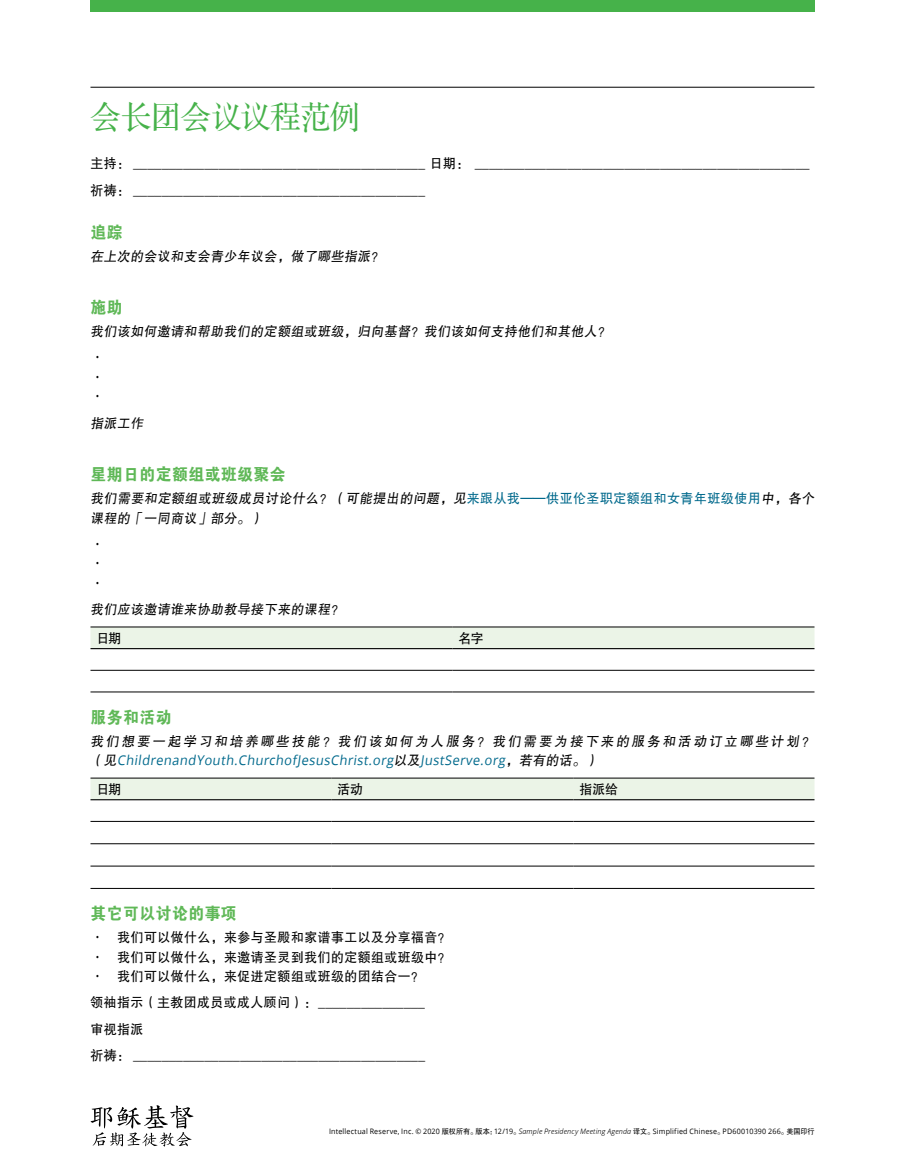
<style>
.page{position:relative;width:905px;height:1175px;background:#fff}
.page>*{position:absolute;margin:0;border:0;box-sizing:border-box;transform-origin:0 0}
.para_h1{font:31.5px "FZS3 K GBK1 0";letter-spacing:-.005em;color:#46b24a;scale:.95 1}
.para_h2{font:16.5px "FZDHTK GBK1 0";letter-spacing:.04em;color:#5fb857;scale:.95 1}
.para_h2Next{font:16.5px "FZDHTK GBK1 0";color:#5fb857;scale:.95 1}
.para_input{font:13.5px "FZHTK GBK1 0";letter-spacing:.04em;color:#000;scale:.95 1}
.para_p2{font:13.5px/19.5px "FZHTK GBK1 0";letter-spacing:.04em;color:#000}
.para_p2-2{font:13.5px "FZHTK GBK1 0";letter-spacing:.04em;color:#000;scale:.95 1}
.para_p2-3{font:13.5px/19.5px "FZHTK GBK1 0";letter-spacing:.04em;color:#000;scale:.96 1}
.para_bullets{font:13.5px "FZHTK GBK1 0";letter-spacing:.04em;color:#000;scale:.95 1}
.para_bulletsLast{font:13.5px "FZHTK GBK1 0";letter-spacing:.04em;color:#000;scale:.95 1}
.para_th{font:13.5px "FZHTK GBK1 0";letter-spacing:-.025em;color:#000;scale:.95 1}
.para_bullets-2{font:300 13.5px "Zoramlds Lat";color:#000;scale:.95 1}
.para_p2Last{font:13.5px "FZHTK GBK1 0";color:#000;scale:.95 1}
.para_bulletsLast-2{font:300 13.5px "Zoramlds Lat";color:#000;scale:.95 1}
.t1{font:7.5px "Zoramlds Lat";letter-spacing:.025em;color:#000;scale:.95 1}
.s1{color:#00698c}
.s2{font-family:"Zoramlds Lat";color:#00698c}
.s3{font-family:"Zoramlds Lat";font-weight:300}
.s4{font-family:"FZHTK GBK1 0"}
.s5{font-style:italic}
</style>
<div class="page">
<div style="left:90px;top:0;width:724px;height:12px;background:#46b24a"></div>
<hr style="left:90px;top:87px;width:724px;height:1px;background:#000">
<div style="left:90px;top:627px;width:724px;height:21px;background:#ebf4e7"></div>
<hr style="left:90px;top:626px;width:362px;height:1px;background:#000">
<hr style="left:452px;top:626px;width:362px;height:1px;background:#000">
<hr style="left:90px;top:670px;width:362px;height:1px;background:#000">
<hr style="left:452px;top:670px;width:362px;height:1px;background:#000">
<hr style="left:90px;top:691px;width:362px;height:1px;background:#000">
<hr style="left:452px;top:691px;width:362px;height:1px;background:#000">
<hr style="left:90px;top:648px;width:362px;height:1px;background:#000">
<hr style="left:452px;top:648px;width:362px;height:1px;background:#000">
<div style="left:90px;top:779px;width:724px;height:20px;background:#ebf4e7"></div>
<hr style="left:90px;top:778px;width:241px;height:1px;background:#000">
<hr style="left:331px;top:778px;width:242px;height:1px;background:#000">
<hr style="left:573px;top:778px;width:241px;height:1px;background:#000">
<hr style="left:90px;top:821px;width:241px;height:1px;background:#000">
<hr style="left:331px;top:821px;width:242px;height:1px;background:#000">
<hr style="left:573px;top:821px;width:241px;height:1px;background:#000">
<hr style="left:90px;top:843px;width:241px;height:1px;background:#000">
<hr style="left:331px;top:843px;width:242px;height:1px;background:#000">
<hr style="left:573px;top:843px;width:241px;height:1px;background:#000">
<hr style="left:90px;top:865px;width:241px;height:1px;background:#000">
<hr style="left:331px;top:865px;width:242px;height:1px;background:#000">
<hr style="left:573px;top:865px;width:241px;height:1px;background:#000">
<hr style="left:90px;top:888px;width:241px;height:1px;background:#000">
<hr style="left:331px;top:888px;width:242px;height:1px;background:#000">
<hr style="left:573px;top:888px;width:241px;height:1px;background:#000">
<hr style="left:90px;top:799px;width:241px;height:1px;background:#000">
<hr style="left:331px;top:799px;width:242px;height:1px;background:#000">
<hr style="left:573px;top:799px;width:241px;height:1px;background:#000">
<svg style="left:91px;top:1105px;width:102px;height:41px"></svg>
<h1 class="para_h1" style="left:90px;top:101px;width:284px">会长团会议议程范例</h1>
<p class="para_input" style="left:90px;top:156px;width:754px">主持：__________________________________________ 日期：________________________________________________</p>
<p class="para_input" style="left:90px;top:183px;width:350px">祈祷：__________________________________________</p>
<p class="para_h2Next" style="left:90px;top:223px;width:35px">追踪</p>
<p class="para_p2-2" style="left:90px;top:249px;width:312px">在上次的会议和支会青少年议会，做了哪些指派？</p>
<h2 class="para_h2" style="left:90px;top:298px;width:35px">施助</h2>
<p class="para_p2-2" style="left:90px;top:324px;width:551px">我们该如何邀请和帮助我们的定额组或班级，归向基督？我们该如何支持他们和其他人？</p>
<p class="para_bullets-2" style="left:95px;top:348px;width:7px">•</p>
<p class="para_bullets-2" style="left:95px;top:367px;width:7px">•</p>
<p class="para_bulletsLast-2" style="left:95px;top:387px;width:7px">•</p>
<p class="para_p2-2" style="left:90px;top:415px;width:59px">指派工作</p>
<h2 class="para_h2" style="left:90px;top:465px;width:207px">星期日的定额组或班级聚会</h2>
<p class="para_p2-3" style="left:90px;top:488px;width:757px">我们需要和定额组或班级成员讨论什么？（可能提出的问题，见<span class="s1">来跟从我——供亚伦圣职定额组和女青年班级使用</span>中，各个课程的「一同商议」部分。）</p>
<p class="para_bullets-2" style="left:95px;top:534px;width:7px">•</p>
<p class="para_bullets-2" style="left:95px;top:553px;width:7px">•</p>
<p class="para_bulletsLast-2" style="left:95px;top:573px;width:7px">•</p>
<p class="para_p2-2" style="left:90px;top:602px;width:270px">我们应该邀请谁来协助教导接下来的课程？</p>
<p class="para_th" style="left:96px;top:630px;width:28px">日期</p>
<p class="para_th" style="left:458px;top:630px;width:28px">名字</p>
<h2 class="para_h2" style="left:90px;top:708px;width:87px">服务和活动</h2>
<p class="para_p2" style="left:90px;top:731px;width:727px">我们想要一起学习和培养哪些技能？我们该如何为人服务？我们需要为接下来的服务和活动订立哪些计划？（见<span class="s2">ChildrenandYouth.ChurchofJesusChrist.org</span>以及<span class="s2">J ustServe.org</span>，若有的话。）</p>
<p class="para_th" style="left:96px;top:781px;width:28px">日期</p>
<p class="para_th" style="left:337px;top:781px;width:28px">活动</p>
<p class="para_th" style="left:579px;top:781px;width:42px">指派给</p>
<h2 class="para_h2" style="left:90px;top:904px;width:155px">其它可以讨论的事项</h2>
<p class="para_bullets" style="left:95px;top:930px;width:376px"><span class="s3">•</span> 我们可以做什么，来参与圣殿和家谱事工以及分享福音？</p>
<p class="para_bullets" style="left:95px;top:949px;width:376px"><span class="s3">•</span> 我们可以做什么，来邀请圣灵到我们的定额组或班级中？</p>
<p class="para_bulletsLast" style="left:95px;top:969px;width:348px"><span class="s3">•</span> 我们可以做什么，来促进定额组或班级的团结合一？</p>
<p class="para_input" style="left:90px;top:995px;width:350px">领袖指示（主教团成员或成人顾问）：________________</p>
<p class="para_p2Last" style="left:90px;top:1021px;width:57px">审视指派</p>
<p class="para_input" style="left:90px;top:1047px;width:350px">祈祷：__________________________________________</p>
<p class="t1" style="left:329px;top:1126px;width:512px">Intellectual Reserve, Inc. © 2020 <span class="s4">版权所有。版本：</span>12/19<span class="s4">。</span><span class="s5">Sample Presidency Meeting Agenda</span> <span class="s4">译文。</span>Simplified Chinese<span class="s4">。</span>PD60010390 266<span class="s4">。美国印行</span></p>
</div>
